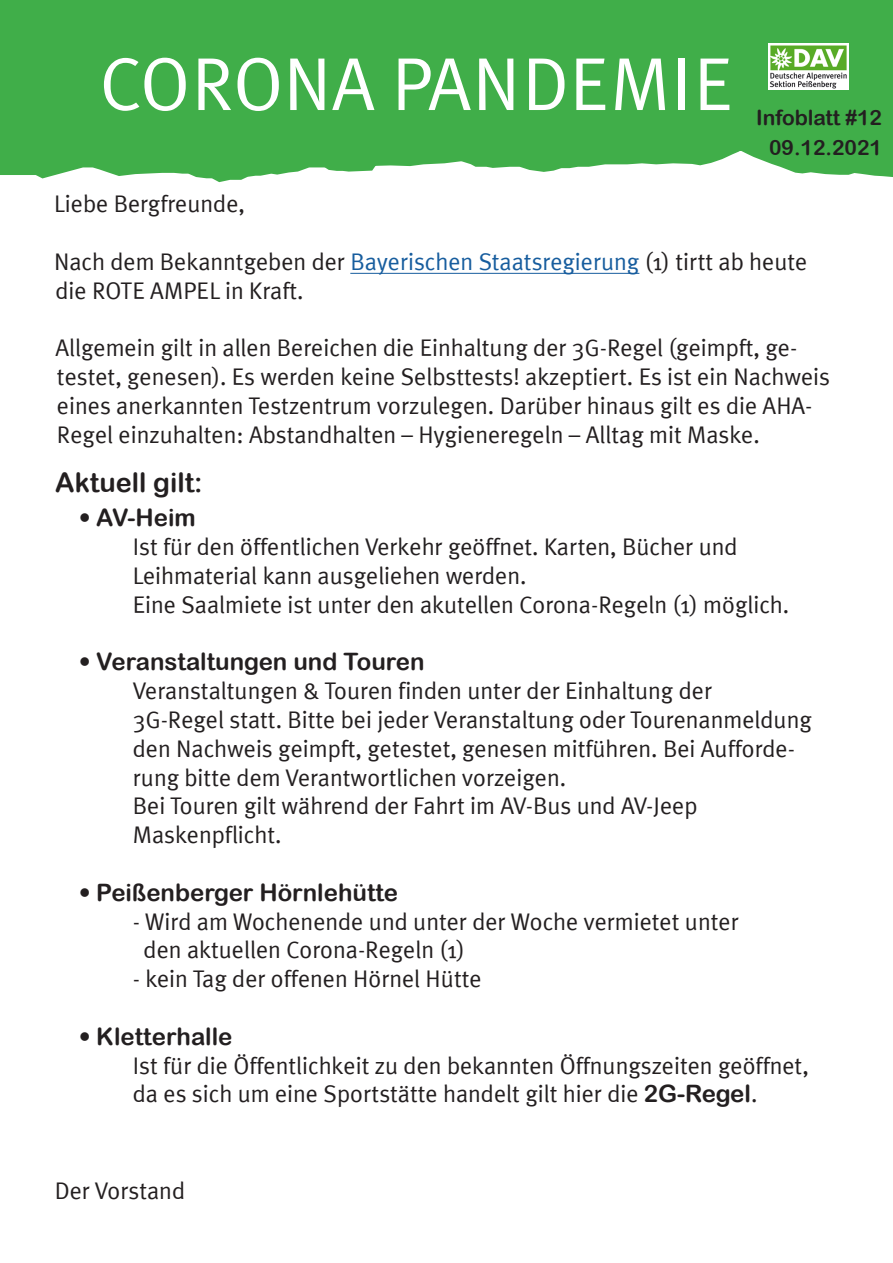
<style>
.page{position:relative;width:893px;height:1263px;background:#fff}
.page>*{position:absolute;margin:0;border:0;box-sizing:border-box;transform-origin:0 0}
.t1{font:75px "Meta Plus";letter-spacing:.01em;color:#fff}
.t2{font:27px "Arial Rounded MT Bold";color:#231f20}
.t3{font:24px/28.8px "Meta Plus";color:#231f20}
.t4{font:24px "Arial Rounded MT Bold";color:#231f20}
.t5{font:21px/30px "Arial Rounded MT Bold";color:#231f20;text-align:right}
.s1{color:#175d9e}
.s2{font-family:"Meta Plus"}
.s3{font-family:"Arial Rounded MT Bold"}
</style>
<div class="page">
<svg style="left:0;top:0;width:893px;height:183px;background:#4eb456"></svg>
<img style="left:769px;top:43px;width:79px;height:46px">
<hr style="left:350px;top:273px;width:289px;height:1px;background:#175d9e">
<h1 class="t1" style="left:100px;top:41px;width:633px">CORONA PANDEMIE</h1>
<p class="t5" style="left:756px;top:103px;width:127px">Infoblatt #12<br>09.12.2021</p>
<p class="t3" style="left:54px;top:189px;width:192px">Liebe Bergfreunde,</p>
<p class="t3" style="left:54px;top:247px;width:755px">Nach dem Bekanntgeben der <span class="s1">Bayerischen Staatsregierung</span> (1) tirtt ab heute die ROTE AMPEL in Kraft.</p>
<p class="t3" style="left:55px;top:333px;width:776px">Allgemein gilt in allen Bereichen die Einhaltung der 3G-Regel (geimpft, ge&shy;testet, genesen). Es werden keine Selbsttests! akzeptiert. Es ist ein Nachweis eines anerkannten Testzentrum vorzulegen. Darüber hinaus gilt es die AHA-Regel einzuhalten: Abstandhalten – Hygieneregeln – Alltag mit Maske.</p>
<p class="t2" style="left:55px;top:466px;width:149px">Aktuell gilt:</p>
<p class="t4" style="left:79px;top:504px;width:118px"><span class="s2">•</span> AV-Heim</p>
<p class="t3" style="left:133px;top:532px;width:658px">Ist für den öffentlichen Verkehr geöffnet. Karten, Bücher und<br>Leihmaterial kann ausgeliehen werden.<br>Eine Saalmiete ist unter den akutellen Corona-Regeln (1) möglich.</p>
<p class="t4" style="left:79px;top:648px;width:347px"><span class="s2">•</span> Veranstaltungen und Touren</p>
<p class="t3" style="left:133px;top:676px;width:680px">Veranstaltungen &amp; Touren finden unter der Einhaltung der<br>3G-Regel statt. Bitte bei jeder Veranstaltung oder Tourenanmeldung den Nachweis geimpft, getestet, genesen mitführen. Bei Aufforde&shy;rung bitte dem Verantwortlichen vorzeigen.<br>Bei Touren gilt während der Fahrt im AV-Bus und AV-Jeep Maskenpflicht.</p>
<p class="t4" style="left:79px;top:878px;width:321px"><span class="s2">•</span> Peißenberger Hörnlehütte</p>
<p class="t3" style="left:144px;top:906px;width:596px;text-indent:-11px">- Wird am Wochenende und unter der Woche vermietet unter den aktuellen Corona-Regeln (1)</p>
<p class="t3" style="left:133px;top:964px;width:350px">- kein Tag der offenen Hörnel Hütte</p>
<p class="t4" style="left:79px;top:1022px;width:155px"><span class="s2">•</span> Kletterhalle</p>
<p class="t3" style="left:133px;top:1050px;width:677px">Ist für die Öffentlichkeit zu den bekannten Öffnungszeiten geöffnet, da es sich um eine Sportstätte handelt gilt hier die <span class="s3">2G-Regel</span>.</p>
<p class="t3" style="left:55px;top:1176px;width:132px">Der Vorstand</p>
</div>
